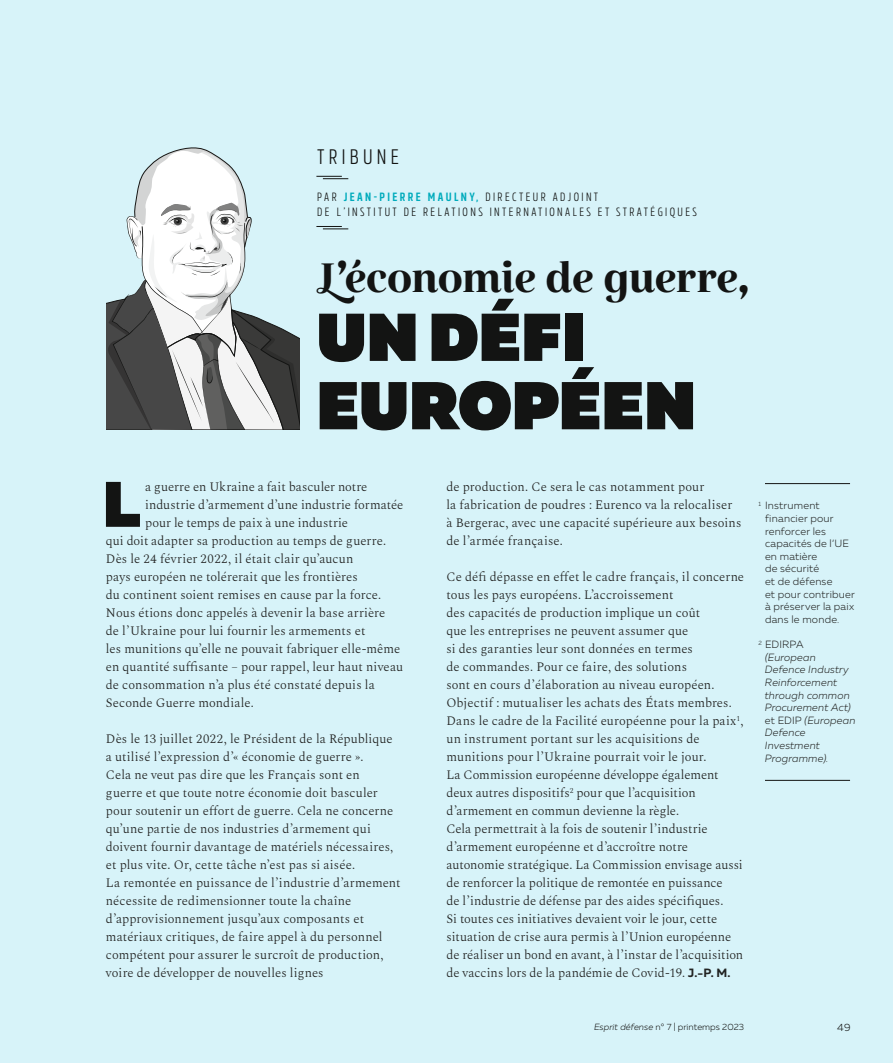
<style>
.page{position:relative;width:893px;height:1063px;background:#d7f3f9}
.page>*{position:absolute;margin:0;border:0;box-sizing:border-box;transform-origin:0 0}
.t1{font:800 67.5px "Muller";color:#131413}
.t2{font:900 64.2px "Muller";color:#131413}
.t3{font:700 42px "Gabriela Alt";letter-spacing:-.02em;color:#131413}
.t4{font:21px "Rockeby Cd";letter-spacing:.2em;color:#131413}
.t5{font:300 12.75px/18px "Spectral";letter-spacing:.005em;color:#222322}
.t6{font:12px/14.4px "Rockeby Cd";letter-spacing:.2em;color:#131413}
.t7{font:300 10.5px/12.6px "Muller";letter-spacing:.02em;color:#222322}
.t8{font:italic 300 10.5px/12.6px "Muller";letter-spacing:.015em;color:#222322}
.t9{font:300 10.5px "Muller";color:#131413}
.t10{font:300 9px "Muller";color:#131413}
.s1{font-weight:700;color:#00abbc}
.s2{font-family:"Muller";font-weight:700;font-size:12px}
.s3{font-style:normal}
.s4{font-style:italic}
</style>
<div class="page">
<svg style="left:316px;top:176px;width:32px;height:3px"></svg>
<svg style="left:316px;top:226px;width:32px;height:4px"></svg>
<svg style="left:106px;top:148px;width:193px;height:281px"></svg>
<hr style="left:765px;top:483px;width:85px;height:1px;background:#131413">
<hr style="left:765px;top:780px;width:85px;height:1px;background:#131413">
<h3 class="t4" style="left:317px;top:146px;width:83px">TRIBUNE</h3>
<p class="t6" style="left:317px;top:191px;width:381px">PAR <span class="s1">JEAN-PIERRE MAULNY,</span> DIRECTEUR ADJOINT<br>DE L’INSTITUT DE RELATIONS INTERNATIONALES ET STRATÉGIQUES</p>
<h3 class="t3" style="left:316px;top:252px;width:435px">L’économie de guerre,</h3>
<h1 class="t1" style="left:317px;top:294px;width:270px">UN DÉFI</h1>
<h1 class="t1" style="left:317px;top:362px;width:381px">EUROPÉEN</h1>
<h2 class="t2" style="left:103px;top:464px;width:40px">L</h2>
<p class="t5" style="left:145px;top:477px;width:224px">a guerre en Ukraine a fait basculer notre</p>
<p class="t5" style="left:145px;top:495px;width:260px">industrie d’armement d’une industrie formatée</p>
<p class="t5" style="left:145px;top:513px;width:204px">pour le temps de paix à une industrie</p>
<p class="t5" style="left:106px;top:531px;width:282px">qui doit adapter sa production au temps de guerre.</p>
<p class="t5" style="left:106px;top:549px;width:249px">Dès le 24 février 2022, il était clair qu’aucun</p>
<p class="t5" style="left:106px;top:567px;width:253px">pays européen ne tolérerait que les frontières</p>
<p class="t5" style="left:106px;top:585px;width:277px">du continent soient remises en cause par la force.</p>
<p class="t5" style="left:106px;top:603px;width:281px">Nous étions donc appelés à devenir la base arrière</p>
<p class="t5" style="left:106px;top:621px;width:261px">de l’Ukraine pour lui fournir les armements et</p>
<p class="t5" style="left:106px;top:639px;width:296px">les munitions qu’elle ne pouvait fabriquer elle-même</p>
<p class="t5" style="left:106px;top:657px;width:299px">en quantité suffisante – pour rappel, leur haut niveau</p>
<p class="t5" style="left:106px;top:675px;width:270px">de consommation n’a plus été constaté depuis la</p>
<p class="t5" style="left:106px;top:693px;width:149px">Seconde Guerre mondiale.</p>
<p class="t5" style="left:106px;top:729px;width:296px">Dès le 13 juillet 2022, le Président de la République a utilisé l’expression d’« économie de guerre ».<br>Cela ne veut pas dire que les Français sont en<br>guerre et que toute notre économie doit basculer pour soutenir un effort de guerre. Cela ne concerne qu’une partie de nos industries d’armement qui doivent fournir davantage de matériels nécessaires, et plus vite. Or, cette tâche n’est pas si aisée.<br>La remontée en puissance de l’industrie d’armement nécessite de redimensionner toute la chaîne d’approvisionnement jusqu’aux composants et matériaux critiques, de faire appel à du personnel compétent pour assurer le surcroît de production, voire de développer de nouvelles lignes</p>
<p class="t5" style="left:446px;top:477px;width:296px">de production. Ce sera le cas notamment pour<br>la fabrication de poudres : Eurenco va la relocaliser à Bergerac, avec une capacité supérieure aux besoins de l’armée française.</p>
<p class="t5" style="left:446px;top:567px;width:299px">Ce défi dépasse en effet le cadre français, il concerne tous les pays européens. L’accroissement<br>des capacités de production implique un coût<br>que les entreprises ne peuvent assumer que<br>si des garanties leur sont données en termes<br>de commandes. Pour ce faire, des solutions<br>sont en cours d’élaboration au niveau européen.<br>Objectif : mutualiser les achats des États membres.<br>Dans le cadre de la Facilité européenne pour la paix<sup>1</sup>, un instrument portant sur les acquisitions de munitions pour l’Ukraine pourrait voir le jour.<br>La Commission européenne développe également deux autres dispositifs<sup>2</sup> pour que l’acquisition d’armement en commun devienne la règle.<br>Cela permettrait à la fois de soutenir l’industrie d’armement européenne et d’accroître notre autonomie stratégique. La Commission envisage aussi de renforcer la politique de remontée en puissance<br>de l’industrie de défense par des aides spécifiques.<br>Si toutes ces initiatives devaient voir le jour, cette situation de crise aura permis à l’Union européenne de réaliser un bond en avant, à l’instar de l’acquisition de vaccins lors de la pandémie de Covid-19. <span class="s2">J.-P. M.</span></p>
<p class="t7" style="left:765px;top:499px;width:91px;text-indent:-6px"><sup>1</sup> Instrument financier pour renforcer les capacités de l’UE en matière<br>de sécurité<br>et de défense<br>et pour contribuer à préserver la paix dans le monde.</p>
<p class="t8" style="left:765px;top:638px;width:92px;text-indent:-6px"><sup>2</sup> <span class="s3">EDIRPA </span>(European<br>Defence Industry<br>Reinforcement through common<br>Procurement Act) <span class="s3">et EDIP</span> (European<br>Defence<br>Investment<br>Programme).</p>
<p class="t10" style="left:594px;top:1021px;width:152px"><span class="s4">Esprit défense</span> n° 7 | printemps 2023</p>
<p class="t9" style="left:837px;top:1021px;width:15px">49</p>
</div>
